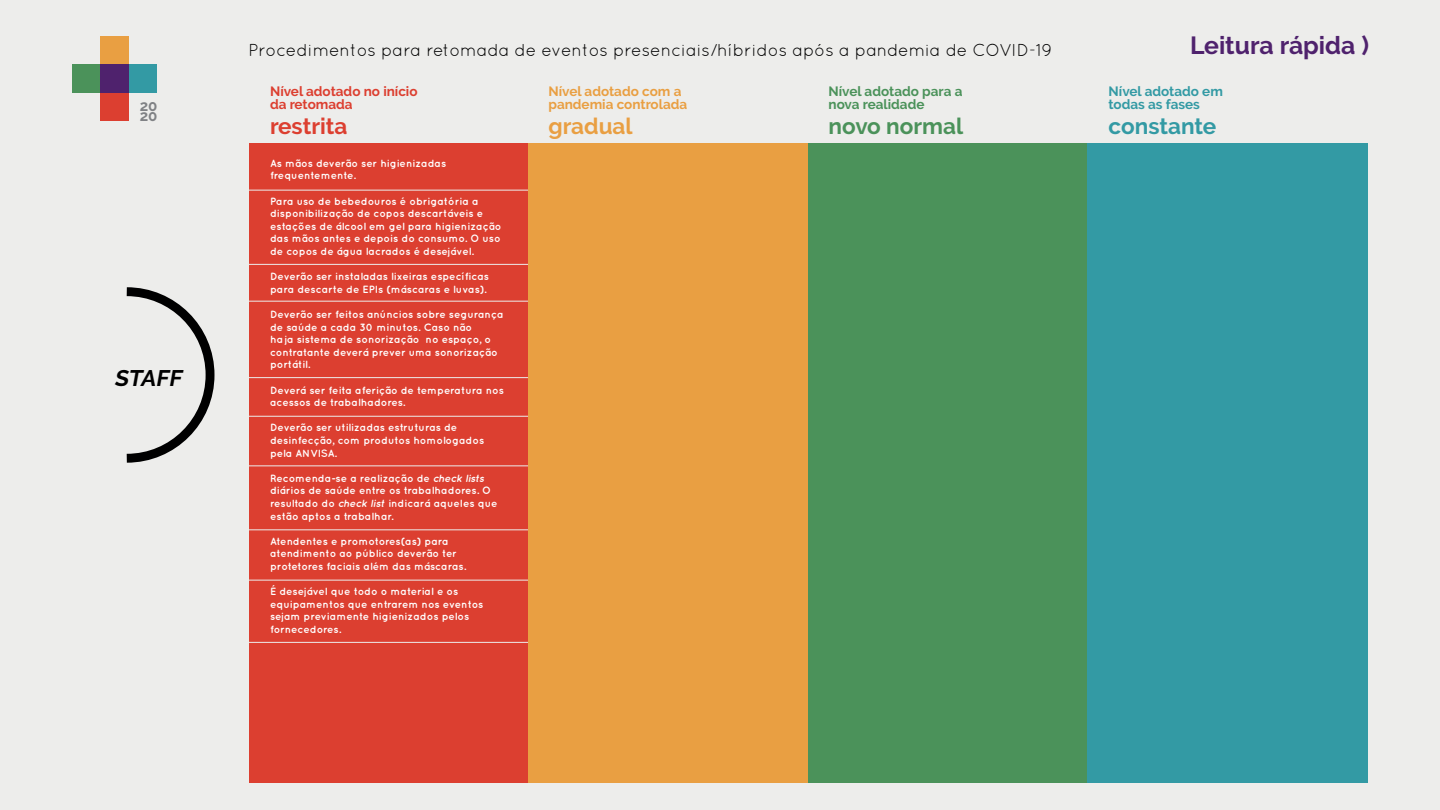
<style>
.page{position:relative;width:1440px;height:810px;background:#ededeb}
.page>*{position:absolute;margin:0;border:0;box-sizing:border-box;transform-origin:0 0}
.t1{font:700 24.75px "Raleway";color:#4f226d}
.t2{font:700 22.5px "Raleway";color:#4b925a}
.t3{font:700 22.5px "Raleway";color:#339aa4}
.t4{font:700 22.5px "Raleway";color:#dc3f30}
.t5{font:700 22.5px "Raleway";color:#e99f42}
.t6{font:italic 700 22.5px "Raleway";color:#000}
.t7{font:17.25px "Quicksand";color:#000}
.t8{font:700 15.08px "Raleway";color:#808285}
.t9{font:700 13.5px/12.8px "Raleway";color:#e99f42}
.t10{font:700 13.5px/12.8px "Raleway";color:#dc3f30}
.t11{font:700 13.5px/12.8px "Raleway";color:#4b925a}
.t12{font:700 13.5px/12.8px "Raleway";color:#339aa4}
.t13{font:700 10.5px/12.6px "Quicksand";color:#fff}
.s1{font-style:italic}
</style>
<div class="page">
<svg style="left:126px;top:287px;width:89px;height:176px"></svg>
<div style="left:249px;top:143px;width:279px;height:640px;background:#dc3f30"></div>
<div style="left:528px;top:143px;width:281px;height:640px;background:#e99f42"></div>
<div style="left:809px;top:143px;width:280px;height:640px;background:#4b925a"></div>
<div style="left:1087px;top:143px;width:281px;height:640px;background:#339aa4"></div>
<hr style="left:224px;top:190px;width:304px;height:1px;background:#ededeb">
<hr style="left:224px;top:264px;width:304px;height:1px;background:#ededeb">
<hr style="left:224px;top:301px;width:304px;height:1px;background:#ededeb">
<hr style="left:224px;top:377px;width:304px;height:1px;background:#ededeb">
<hr style="left:224px;top:416px;width:304px;height:1px;background:#ededeb">
<hr style="left:224px;top:465px;width:304px;height:1px;background:#ededeb">
<hr style="left:224px;top:529px;width:304px;height:1px;background:#ededeb">
<hr style="left:224px;top:580px;width:304px;height:1px;background:#ededeb">
<hr style="left:224px;top:642px;width:304px;height:1px;background:#ededeb">
<div style="left:100px;top:36px;width:29px;height:28px;background:#e99f42"></div>
<div style="left:129px;top:64px;width:28px;height:29px;background:#339aa4"></div>
<div style="left:100px;top:93px;width:29px;height:28px;background:#dc3f30"></div>
<div style="left:72px;top:64px;width:28px;height:29px;background:#4b925a"></div>
<div style="left:100px;top:64px;width:29px;height:29px;background:#4f226d"></div>
<h3 class="t8" style="left:140px;top:97px;width:19px">20</h3>
<h3 class="t8" style="left:140px;top:107px;width:19px">20</h3>
<h2 class="t6" style="left:114px;top:365px;width:73px">STAFF</h2>
<h3 class="t7" style="left:248px;top:40px;width:806px">Procedimentos para retomada de eventos presenciais/híbridos após a pandemia de COVID-19</h3>
<p class="t10" style="left:270px;top:85px;width:149px">Nível adotado no início da retomada</p>
<h2 class="t4" style="left:270px;top:113px;width:79px">restrita</h2>
<p class="t13" style="left:270px;top:156px;width:178px">As mãos deverão ser higienizadas frequentemente.</p>
<p class="t13" style="left:270px;top:194px;width:233px">Para uso de bebedouros é obrigatória a disponibilização de copos descartáveis e estações de álcool em gel para higienização das mãos antes e depois do consumo. O uso de copos de água lacrados é desejável.</p>
<p class="t13" style="left:270px;top:270px;width:221px">Deverão ser instaladas lixeiras específicas para descarte de EPIs (máscaras e luvas).</p>
<p class="t13" style="left:270px;top:308px;width:235px">Deverão ser feitos anúncios sobre segurança de saúde a cada 30 minutos. Caso não<br>haja sistema de sonorização no espaço, o contratante deverá prever uma sonorização portátil.</p>
<p class="t13" style="left:270px;top:383px;width:235px">Deverá ser feita aferição de temperatura nos acessos de trabalhadores.</p>
<p class="t13" style="left:270px;top:421px;width:216px">Deverão ser utilizadas estruturas de desinfecção, com produtos homologados pela ANVISA.</p>
<p class="t13" style="left:270px;top:471px;width:229px">Recomenda-se a realização de <span class="s1">check lists </span>diários de saúde entre os trabalhadores. O resultado do <span class="s1">check list</span> indicará aqueles que estão aptos a trabalhar.</p>
<p class="t13" style="left:270px;top:534px;width:198px">Atendentes e promotores(as) para atendimento ao público deverão ter protetores faciais além das máscaras.</p>
<p class="t13" style="left:270px;top:585px;width:215px">É desejável que todo o material e os equipamentos que entrarem nos eventos sejam previamente higienizados pelos fornecedores.</p>
<p class="t9" style="left:548px;top:85px;width:140px">Nível adotado com a pandemia controlada</p>
<h2 class="t5" style="left:548px;top:113px;width:86px">gradual</h2>
<p class="t11" style="left:829px;top:85px;width:135px">Nível adotado para a nova realidade</p>
<h2 class="t2" style="left:829px;top:113px;width:136px">novo normal</h2>
<h1 class="t1" style="left:1190px;top:31px;width:180px">Leitura rápida )</h1>
<p class="t12" style="left:1109px;top:85px;width:116px">Nível adotado em todas as fases</p>
<h2 class="t3" style="left:1109px;top:113px;width:109px">constante</h2>
</div>
